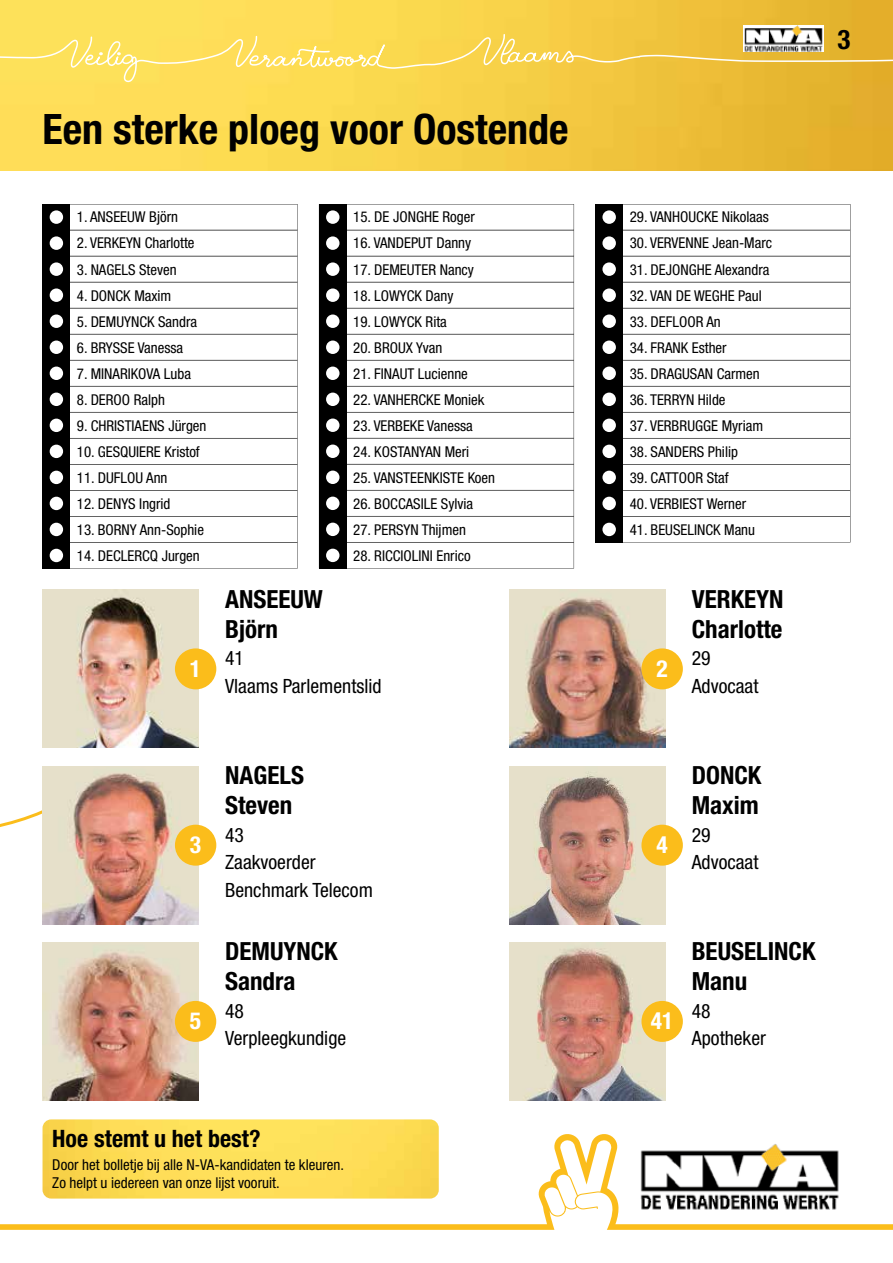
<style>
.page{position:relative;width:893px;height:1263px;background:#fff}
.page>*{position:absolute;margin:0;border:0;box-sizing:border-box;transform-origin:0 0}
.t1{font:700 condensed 42px "Helvetica Neue LT Std";color:#000}
.t2{font:700 condensed 27px "Helvetica Neue LT Std";color:#000}
.t3{font:700 condensed 25.05px/30px "Helvetica Neue LT Std";color:#000}
.t4{font:700 condensed 24px "Helvetica Neue LT Std";color:#000}
.t5{font:700 condensed 23.55px "Helvetica Neue LT Std";color:#fff}
.t6{font:condensed 19.65px/27.5px "Helvetica Neue LT Std";color:#000}
.t7{font:condensed 15px/18px "Helvetica Neue LT Std";color:#000}
.t8{font:condensed 14.85px "Helvetica Neue LT Std";color:#000}
</style>
<div class="page">
<img style="left:0;top:0;width:893px;height:170px">
<img style="left:744px;top:26px;width:80px;height:8px">
<svg style="left:0;top:34px;width:893px;height:48px;background:#f4d157"></svg>
<svg style="left:0;top:1133px;width:893px;height:97px"></svg>
<img style="left:638px;top:1144px;width:204px;height:68px">
<svg style="left:0;top:327px;width:99px;height:514px"></svg>
<img style="left:43px;top:1119px;width:396px;height:79px">
<img style="left:43px;top:590px;width:156px;height:158px">
<div style="left:175px;top:648px;width:41px;height:41px;background:#fbbd1b;border-radius:50%"></div>
<img style="left:43px;top:766px;width:156px;height:158px">
<div style="left:175px;top:825px;width:41px;height:41px;background:#fbbd1b;border-radius:50%"></div>
<img style="left:43px;top:942px;width:156px;height:158px">
<div style="left:175px;top:1001px;width:41px;height:41px;background:#fbbd1b;border-radius:50%"></div>
<img style="left:509px;top:590px;width:156px;height:158px">
<div style="left:641px;top:648px;width:42px;height:41px;background:#fbbd1b;border-radius:50%"></div>
<img style="left:509px;top:766px;width:156px;height:158px">
<div style="left:641px;top:825px;width:42px;height:41px;background:#fbbd1b;border-radius:50%"></div>
<img style="left:509px;top:942px;width:156px;height:158px">
<div style="left:641px;top:1001px;width:42px;height:41px;background:#fbbd1b;border-radius:50%"></div>
<svg style="left:43px;top:204px;width:255px;height:364px"></svg>
<svg style="left:319px;top:204px;width:255px;height:364px"></svg>
<svg style="left:595px;top:204px;width:255px;height:338px"></svg>
<h1 class="t1" style="left:43px;top:104px;width:528px">Een sterke ploeg voor Oostende</h1>
<p class="t8" style="left:77px;top:209px;width:103px">1. ANSEEUW Björn</p>
<p class="t8" style="left:77px;top:235px;width:119px">2. VERKEYN Charlotte</p>
<p class="t8" style="left:77px;top:261px;width:101px">3. NAGELS Steven</p>
<p class="t8" style="left:77px;top:287px;width:96px">4. DONCK Maxim</p>
<p class="t8" style="left:77px;top:313px;width:122px">5. DEMUYNCK Sandra</p>
<p class="t8" style="left:77px;top:339px;width:108px">6. BRYSSE Vanessa</p>
<p class="t8" style="left:77px;top:365px;width:116px">7. MINARIKOVA Luba</p>
<p class="t8" style="left:77px;top:391px;width:90px">8. DEROO Ralph</p>
<p class="t8" style="left:77px;top:417px;width:131px">9. CHRISTIAENS Jürgen</p>
<p class="t8" style="left:77px;top:443px;width:124px">10. GESQUIERE Kristof</p>
<p class="t8" style="left:77px;top:469px;width:92px">11. DUFLOU Ann</p>
<p class="t8" style="left:77px;top:495px;width:95px">12. DENYS Ingrid</p>
<p class="t8" style="left:77px;top:521px;width:129px">13. BORNY Ann-Sophie</p>
<p class="t8" style="left:77px;top:547px;width:124px">14. DECLERCQ Jurgen</p>
<h3 class="t5" style="left:190px;top:654px;width:13px">1</h3>
<p class="t8" style="left:353px;top:209px;width:123px">15. DE JONGHE Roger</p>
<p class="t8" style="left:353px;top:235px;width:120px">16. VANDEPUT Danny</p>
<p class="t8" style="left:353px;top:261px;width:122px">17. DEMEUTER Nancy</p>
<p class="t8" style="left:353px;top:287px;width:102px">18. LOWYCK Dany</p>
<p class="t8" style="left:353px;top:313px;width:95px">19. LOWYCK Rita</p>
<p class="t8" style="left:353px;top:339px;width:91px">20. BROUX Yvan</p>
<p class="t8" style="left:353px;top:365px;width:116px">21. FINAUT Lucienne</p>
<p class="t8" style="left:353px;top:391px;width:133px">22. VANHERCKE Moniek</p>
<p class="t8" style="left:353px;top:417px;width:121px">23. VERBEKE Vanessa</p>
<p class="t8" style="left:353px;top:443px;width:118px">24. KOSTANYAN Meri</p>
<p class="t8" style="left:353px;top:469px;width:143px">25. VANSTEENKISTE Koen</p>
<p class="t8" style="left:353px;top:495px;width:121px">26. BOCCASILE Sylvia</p>
<p class="t8" style="left:353px;top:521px;width:114px">27. PERSYN Thijmen</p>
<p class="t8" style="left:353px;top:547px;width:119px">28. RICCIOLINI Enrico</p>
<h3 class="t3" style="left:225px;top:583px;width:99px">ANSEEUW<br>Björn</h3>
<h3 class="t6" style="left:225px;top:644px;width:158px">41<br>Vlaams Parlementslid</h3>
<h3 class="t5" style="left:190px;top:830px;width:13px">3</h3>
<h3 class="t5" style="left:190px;top:1006px;width:13px">5</h3>
<h3 class="t3" style="left:225px;top:760px;width:80px">NAGELS<br>Steven</h3>
<h3 class="t6" style="left:225px;top:821px;width:149px">43<br>Zaakvoerder<br>Benchmark Telecom</h3>
<h3 class="t3" style="left:225px;top:936px;width:114px">DEMUYNCK<br>Sandra</h3>
<h3 class="t6" style="left:225px;top:997px;width:123px">48<br>Verpleegkundige</h3>
<h3 class="t4" style="left:52px;top:1124px;width:210px">Hoe stemt u het best?</h3>
<p class="t7" style="left:52px;top:1155px;width:293px">Door het bolletje bij alle N-VA-kandidaten te kleuren.<br>Zo helpt u iedereen van onze lijst vooruit.</p>
<h2 class="t2" style="left:837px;top:23px;width:14px">3</h2>
<p class="t8" style="left:630px;top:209px;width:141px">29. VANHOUCKE Nikolaas</p>
<p class="t8" style="left:630px;top:235px;width:144px">30. VERVENNE Jean-Marc</p>
<p class="t8" style="left:630px;top:261px;width:141px">31. DEJONGHE Alexandra</p>
<p class="t8" style="left:630px;top:287px;width:133px">32. VAN DE WEGHE Paul</p>
<p class="t8" style="left:630px;top:313px;width:93px">33. DEFLOOR An</p>
<p class="t8" style="left:630px;top:339px;width:98px">34. FRANK Esther</p>
<p class="t8" style="left:630px;top:365px;width:132px">35. DRAGUSAN Carmen</p>
<p class="t8" style="left:630px;top:391px;width:97px">36. TERRYN Hilde</p>
<p class="t8" style="left:630px;top:417px;width:135px">37. VERBRUGGE Myriam</p>
<p class="t8" style="left:630px;top:443px;width:110px">38. SANDERS Philip</p>
<p class="t8" style="left:630px;top:469px;width:100px">39. CATTOOR Staf</p>
<p class="t8" style="left:630px;top:495px;width:118px">40. VERBIEST Werner</p>
<p class="t8" style="left:630px;top:521px;width:127px">41. BEUSELINCK Manu</p>
<h3 class="t5" style="left:656px;top:654px;width:13px">2</h3>
<h3 class="t3" style="left:692px;top:583px;width:93px">VERKEYN<br>Charlotte</h3>
<h3 class="t6" style="left:692px;top:644px;width:68px">29<br>Advocaat</h3>
<h3 class="t5" style="left:656px;top:830px;width:13px">4</h3>
<h3 class="t3" style="left:692px;top:760px;width:71px">DONCK<br>Maxim</h3>
<h3 class="t6" style="left:692px;top:821px;width:68px">29<br>Advocaat</h3>
<h3 class="t5" style="left:651px;top:1006px;width:24px">41</h3>
<h3 class="t3" style="left:692px;top:936px;width:125px">BEUSELINCK<br>Manu</h3>
<h3 class="t6" style="left:692px;top:997px;width:76px">48<br>Apotheker</h3>
</div>
